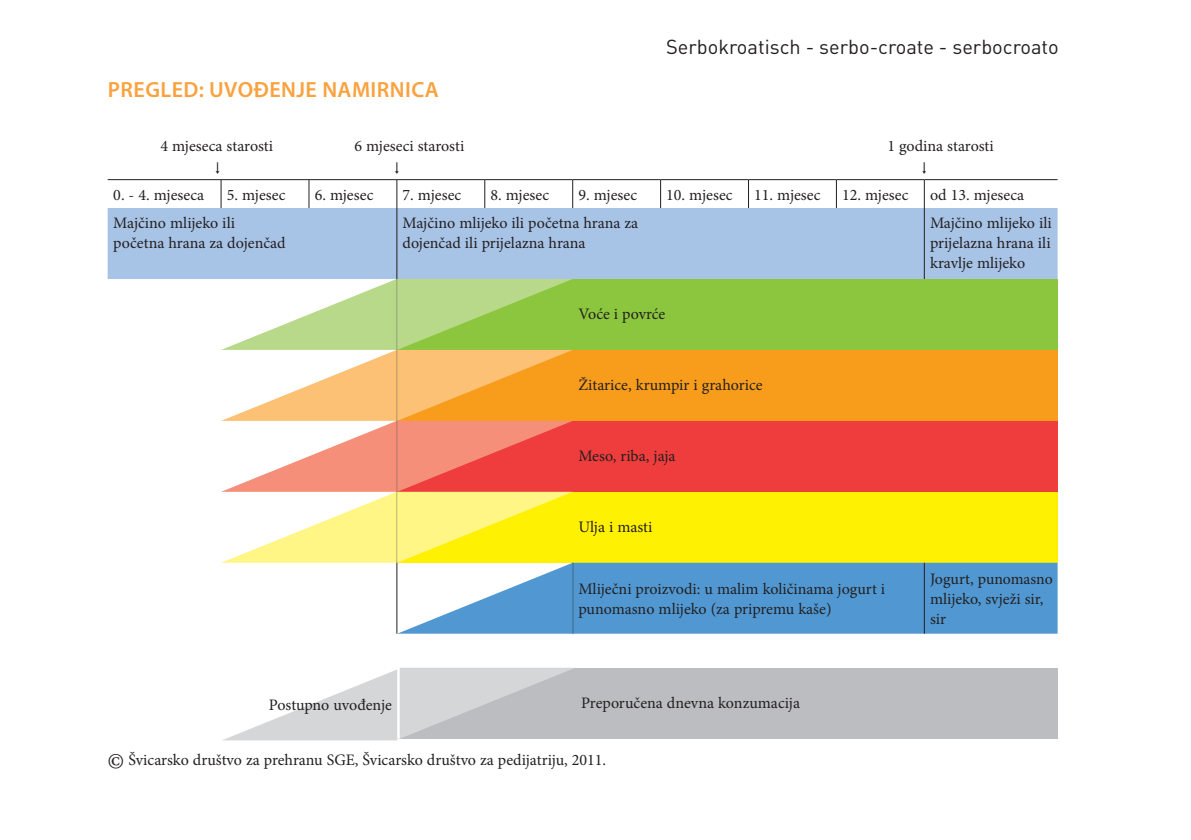
<style>
.page{position:relative;width:1191px;height:840px;background:#fff}
.page>*{position:absolute;margin:0;border:0;box-sizing:border-box;transform-origin:0 0}
.t1{font:600 22px "Myriad Pro";letter-spacing:.02em;color:#f9a23f}
.t2{font:20px "DIN";color:#231f20}
.t3{font:16px/20px "Minion Pro";color:#231f20}
.s1{font-size:24px}
</style>
<div class="page">
<div style="left:108px;top:208px;width:949px;height:71px;background:#a7c3e6"></div>
<div style="left:397px;top:667px;width:660px;height:71px;background:#bcbdc0"></div>
<hr style="left:396px;top:208px;width:1px;height:71px;background:#231f20">
<hr style="left:924px;top:208px;width:1px;height:71px;background:#231f20">
<svg style="left:221px;top:180px;width:1px;height:28px"></svg>
<svg style="left:309px;top:180px;width:1px;height:28px"></svg>
<svg style="left:396px;top:180px;width:1px;height:28px"></svg>
<svg style="left:484px;top:180px;width:1px;height:28px"></svg>
<svg style="left:572px;top:180px;width:1px;height:28px"></svg>
<svg style="left:660px;top:180px;width:1px;height:28px"></svg>
<svg style="left:748px;top:180px;width:1px;height:28px"></svg>
<svg style="left:836px;top:180px;width:1px;height:28px"></svg>
<svg style="left:924px;top:180px;width:1px;height:28px"></svg>
<hr style="left:108px;top:179px;width:113px;height:1px;background:#231f20">
<hr style="left:221px;top:179px;width:88px;height:1px;background:#231f20">
<hr style="left:309px;top:179px;width:88px;height:1px;background:#231f20">
<hr style="left:397px;top:179px;width:88px;height:1px;background:#231f20">
<hr style="left:485px;top:179px;width:87px;height:1px;background:#231f20">
<hr style="left:572px;top:179px;width:88px;height:1px;background:#231f20">
<hr style="left:660px;top:179px;width:88px;height:1px;background:#231f20">
<hr style="left:748px;top:179px;width:88px;height:1px;background:#231f20">
<hr style="left:836px;top:179px;width:88px;height:1px;background:#231f20">
<hr style="left:924px;top:179px;width:133px;height:1px;background:#231f20">
<svg style="left:221px;top:279px;width:836px;height:354px;background:#d0b56c"></svg>
<svg style="left:223px;top:667px;width:352px;height:73px"></svg>
<h1 class="t1" style="left:108px;top:75px;width:332px">PREGLED: UVOĐENJE NAMIRNICA</h1>
<p class="t2" style="left:666px;top:34px;width:394px">Serbokroatisch - serbo-croate - serbocroato</p>
<p class="t3" style="left:160px;top:136px;width:114px">4 mjeseca starosti</p>
<p class="t3" style="left:354px;top:136px;width:111px">6 mjeseci starosti</p>
<p class="t3" style="left:887px;top:136px;width:108px">1 godina starosti</p>
<p class="t3" style="left:113px;top:184px;width:92px">0. - 4. mjeseca</p>
<p class="t3" style="left:227px;top:184px;width:60px">5. mjesec</p>
<p class="t3" style="left:315px;top:184px;width:60px">6. mjesec</p>
<p class="t3" style="left:402px;top:184px;width:60px">7. mjesec</p>
<p class="t3" style="left:490px;top:184px;width:60px">8. mjesec</p>
<p class="t3" style="left:578px;top:184px;width:60px">9. mjesec</p>
<p class="t3" style="left:666px;top:184px;width:68px">10. mjesec</p>
<p class="t3" style="left:754px;top:184px;width:68px">11. mjesec</p>
<p class="t3" style="left:842px;top:184px;width:68px">12. mjesec</p>
<p class="t3" style="left:930px;top:184px;width:96px">od 13. mjeseca</p>
<p class="t3" style="left:113px;top:213px;width:174px">Majčino mlijeko ili početna hrana za dojenčad</p>
<p class="t3" style="left:402px;top:213px;width:237px">Majčino mlijeko ili početna hrana za dojenčad ili prijelazna hrana</p>
<p class="t3" style="left:930px;top:213px;width:123px;text-align:justify">Majčino mlijeko ili prijelazna hrana ili kravlje mlijeko</p>
<p class="t3" style="left:578px;top:304px;width:89px">Voće i povrće</p>
<p class="t3" style="left:578px;top:374px;width:186px">Žitarice, krumpir i grahorice</p>
<p class="t3" style="left:578px;top:445px;width:99px">Meso, riba, jaja</p>
<p class="t3" style="left:578px;top:516px;width:76px">Ulja i masti</p>
<p class="t3" style="left:578px;top:578px;width:308px">Mliječni proizvodi: u malim količinama jogurt i punomasno mlijeko (za pripremu kaše)</p>
<p class="t3" style="left:930px;top:568px;width:124px">Jogurt, punomasno mlijeko, svježi sir, sir</p>
<p class="t3" style="left:269px;top:695px;width:125px">Postupno uvođenje</p>
<p class="t3" style="left:581px;top:692px;width:220px">Preporučena dnevna konzumacija</p>
<p class="t3" style="left:108px;top:749px;width:500px"><span class="s1">©</span> Švicarsko društvo za prehranu SGE, Švicarsko društvo za pedijatriju, 2011.</p>
</div>
